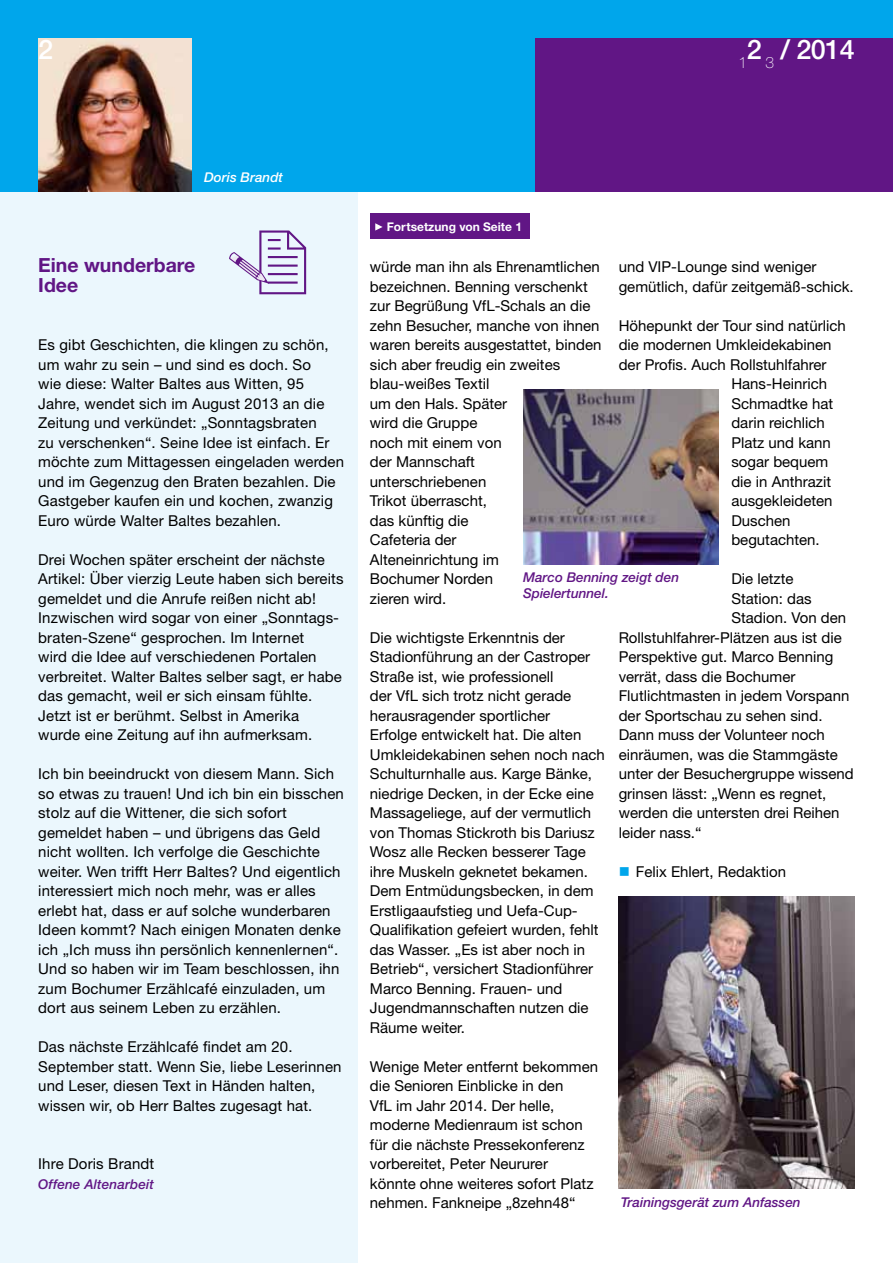
<style>
.page{position:relative;width:893px;height:1263px;background:#fff}
.page>*{position:absolute;margin:0;border:0;box-sizing:border-box;transform-origin:0 0}
.t1{font:500 27px "Helvetica Neue";color:#fff}
.t2{font:700 19.5px/19.5px "Helvetica Neue CE";color:#611685}
.t3{font:15px/19.5px "Helvetica Neue";color:#000}
.t4{font:italic 500 13.5px/16.2px "Helvetica Neue";color:#611685}
.t5{font:italic 500 13.5px "Helvetica Neue";color:#fff}
.t6{font:700 12px "Helvetica Neue CE";color:#fff}
</style>
<div class="page">
<div style="left:0;top:0;width:893px;height:191px;background:#00a6eb"></div>
<div style="left:0;top:192px;width:357px;height:1071px;background:#ebf7fd"></div>
<div style="left:370px;top:214px;width:159px;height:25px;background:#611685"></div>
<svg style="left:375px;top:223px;width:8px;height:8px"></svg>
<div style="left:536px;top:38px;width:357px;height:153px;background:#611685"></div>
<img style="left:38px;top:38px;width:153px;height:153px">
<svg style="left:229px;top:230px;width:77px;height:64px"></svg>
<img style="left:523px;top:389px;width:196px;height:176px">
<img style="left:619px;top:896px;width:236px;height:293px">
<h1 class="t1" style="left:38px;top:34px;width:17px">2</h1>
<h1 class="t1" style="left:738px;top:34px;width:118px"><sub>1</sub>2 <sub>3</sub> / 2014</h1>
<p class="t5" style="left:204px;top:169px;width:81px">Doris Brandt</p>
<p class="t6" style="left:387px;top:219px;width:137px">Fortsetzung von Seite 1</p>
<h2 class="t2" style="left:38px;top:256px;width:159px">Eine wunderbare<br>Idee</h2>
<p class="t3" style="left:370px;top:257px;width:233px">würde man ihn als Ehrenamtlichen bezeichnen. Benning verschenkt zur Begrüßung VfL-Schals an die zehn Besucher, manche von ihnen waren bereits ausgestattet, binden sich aber freudig ein zweites blau-weißes Textil<br>um den Hals. Später<br>wird die Gruppe<br>noch mit einem von<br>der Mannschaft<br>unterschriebenen<br>Trikot überrascht,<br>das künftig die<br>Cafeteria der<br>Alteneinrichtung im<br>Bochumer Norden<br>zieren wird.</p>
<p class="t3" style="left:370px;top:627px;width:236px">Die wichtigste Erkenntnis der<br>Stadionführung an der Castroper<br>Straße ist, wie professionell<br>der VfL sich trotz nicht gerade herausragender sportlicher<br>Erfolge entwickelt hat. Die alten<br>Umkleidekabinen sehen noch nach<br>Schulturnhalle aus. Karge Bänke, niedrige Decken, in der Ecke eine<br>Massageliege, auf der vermutlich von Thomas Stickroth bis Dariusz<br>Wosz alle Recken besserer Tage ihre Muskeln geknetet bekamen.<br>Dem Entmüdungsbecken, in dem<br>Erstligaaufstieg und Uefa-Cup-<br>Qualifikation gefeiert wurden, fehlt das Wasser. „Es ist aber noch in<br>Betrieb“, versichert Stadionführer<br>Marco Benning. Frauen- und<br>Jugendmannschaften nutzen die<br>Räume weiter.</p>
<p class="t3" style="left:370px;top:1056px;width:230px">Wenige Meter entfernt bekommen die Senioren Einblicke in den<br>VfL im Jahr 2014. Der helle, moderne Medienraum ist schon für die nächste Pressekonferenz vorbereitet, Peter Neururer<br>könnte ohne weiteres sofort Platz nehmen. Fankneipe „8zehn48“</p>
<p class="t3" style="left:619px;top:257px;width:237px">und VIP-Lounge sind weniger gemütlich, dafür zeitgemäß-schick.</p>
<p class="t3" style="left:619px;top:315px;width:229px">Höhepunkt der Tour sind natürlich</p>
<p class="t3" style="left:619px;top:335px;width:214px">die modernen Umkleidekabinen</p>
<p class="t3" style="left:619px;top:354px;width:209px">der Profis. Auch Rollstuhlfahrer</p>
<p class="t3" style="left:731px;top:374px;width:97px">Hans-Heinrich</p>
<p class="t3" style="left:731px;top:393px;width:103px">Schmadtke hat</p>
<p class="t3" style="left:731px;top:413px;width:95px">darin reichlich</p>
<p class="t3" style="left:731px;top:432px;width:101px">Platz und kann</p>
<p class="t3" style="left:731px;top:452px;width:98px">sogar bequem</p>
<p class="t3" style="left:731px;top:471px;width:101px">die in Anthrazit</p>
<p class="t3" style="left:731px;top:491px;width:103px">ausgekleideten</p>
<p class="t3" style="left:731px;top:510px;width:61px">Duschen</p>
<p class="t3" style="left:731px;top:530px;width:90px">begutachten.</p>
<p class="t3" style="left:731px;top:569px;width:64px">Die letzte</p>
<p class="t3" style="left:731px;top:588px;width:82px">Station: das</p>
<p class="t3" style="left:731px;top:608px;width:116px">Stadion. Von den</p>
<p class="t3" style="left:619px;top:627px;width:225px">Rollstuhlfahrer-Plätzen aus ist die</p>
<p class="t3" style="left:619px;top:647px;width:216px">Perspektive gut. Marco Benning</p>
<p class="t3" style="left:619px;top:666px;width:178px">verrät, dass die Bochumer</p>
<p class="t3" style="left:619px;top:686px;width:232px">Flutlichtmasten in jedem Vorspann</p>
<p class="t3" style="left:619px;top:705px;width:205px">der Sportschau zu sehen sind.</p>
<p class="t3" style="left:619px;top:725px;width:208px">Dann muss der Volunteer noch</p>
<p class="t3" style="left:619px;top:744px;width:221px">einräumen, was die Stammgäste</p>
<p class="t3" style="left:619px;top:764px;width:236px">unter der Besuchergruppe wissend</p>
<p class="t3" style="left:619px;top:783px;width:209px">grinsen lässt: „Wenn es regnet,</p>
<p class="t3" style="left:619px;top:803px;width:222px">werden die untersten drei Reihen</p>
<p class="t3" style="left:619px;top:822px;width:84px">leider nass.“</p>
<p class="t3" style="left:636px;top:861px;width:152px">Felix Ehlert, Redaktion</p>
<p class="t3" style="left:38px;top:335px;width:307px">Es gibt Geschichten, die klingen zu schön, um wahr zu sein – und sind es doch. So<br>wie diese: Walter Baltes aus Witten, 95<br>Jahre, wendet sich im August 2013 an die Zeitung und verkündet: „Sonntagsbraten<br>zu verschenken“. Seine Idee ist einfach. Er möchte zum Mittagessen eingeladen werden und im Gegenzug den Braten bezahlen. Die Gastgeber kaufen ein und kochen, zwanzig Euro würde Walter Baltes bezahlen.</p>
<p class="t3" style="left:38px;top:549px;width:307px">Drei Wochen später erscheint der nächste Artikel: Über vierzig Leute haben sich bereits gemeldet und die Anrufe reißen nicht ab!<br>Inzwischen wird sogar von einer „Sonntags&shy;braten-Szene“ gesprochen. Im Internet<br>wird die Idee auf verschiedenen Portalen verbreitet. Walter Baltes selber sagt, er habe das gemacht, weil er sich einsam fühlte.<br>Jetzt ist er berühmt. Selbst in Amerika wurde eine Zeitung auf ihn aufmerksam.</p>
<p class="t3" style="left:38px;top:764px;width:307px">Ich bin beeindruckt von diesem Mann. Sich so etwas zu trauen! Und ich bin ein bisschen stolz auf die Wittener, die sich sofort gemeldet haben – und übrigens das Geld nicht wollten. Ich verfolge die Geschichte weiter. Wen trifft Herr Baltes? Und eigentlich interessiert mich noch mehr, was er alles erlebt hat, dass er auf solche wunderbaren Ideen kommt? Nach einigen Monaten denke ich „Ich muss ihn persönlich kennenlernen“.<br>Und so haben wir im Team beschlossen, ihn zum Bochumer Erzählcafé einzuladen, um dort aus seinem Leben zu erzählen.</p>
<p class="t3" style="left:38px;top:1037px;width:305px">Das nächste Erzählcafé findet am 20.<br>September statt. Wenn Sie, liebe Leserinnen und Leser, diesen Text in Händen halten, wissen wir, ob Herr Baltes zugesagt hat.</p>
<p class="t4" style="left:523px;top:568px;width:158px">Marco Benning zeigt den<br>Spielertunnel.</p>
<p class="t3" style="left:38px;top:1154px;width:118px">Ihre Doris Brandt</p>
<p class="t4" style="left:38px;top:1176px;width:117px">Offene Altenarbeit</p>
<p class="t4" style="left:621px;top:1194px;width:181px">Trainingsgerät zum Anfassen</p>
</div>
